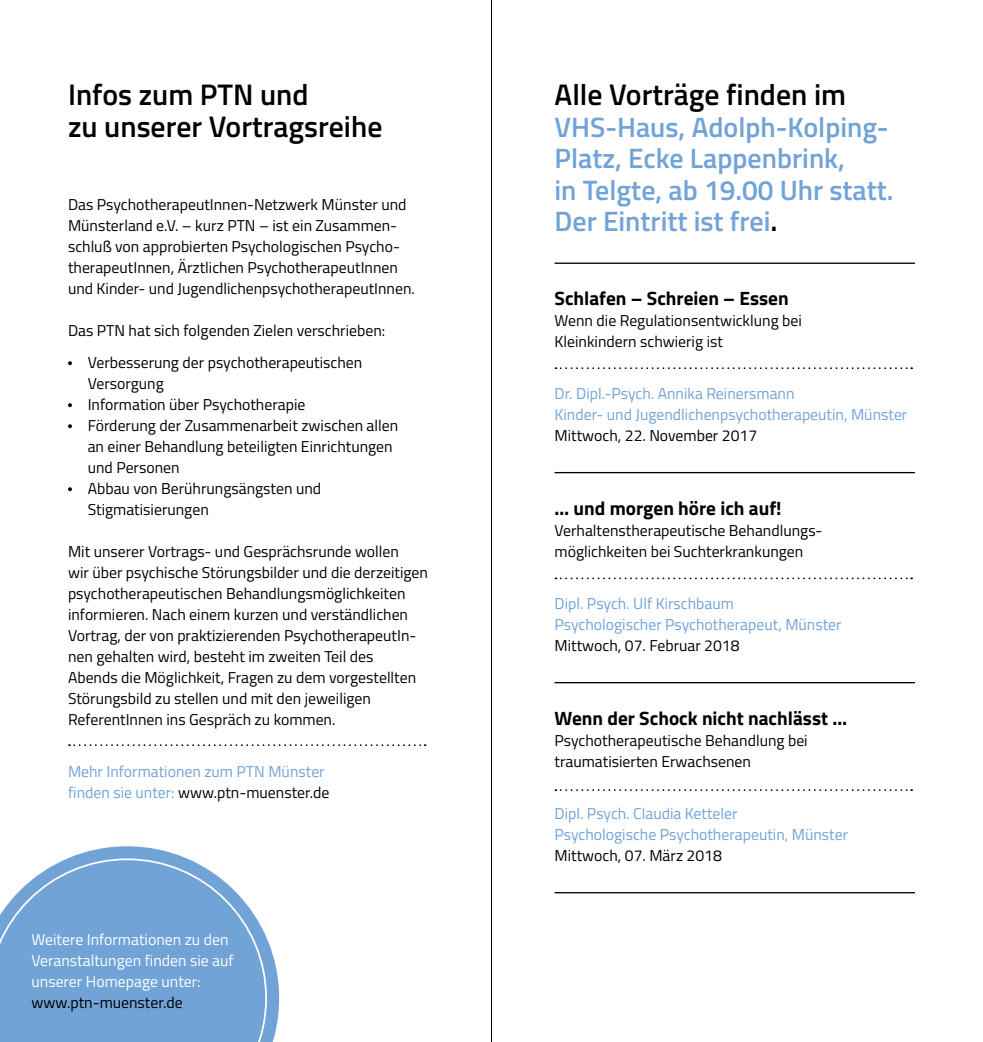
<style>
.page{position:relative;width:983px;height:1042px;background:#fff}
.page>*{position:absolute;margin:0;border:0;box-sizing:border-box;transform-origin:0 0}
.t1{font:600 29.75px/31.5px "Titillium Web";color:#000}
.t2{font:600 28px/31.5px "Titillium Web";color:#71a3d7}
.t3{font:700 19.25px "Titillium Web";color:#000}
.t4{font:15.75px/21px "Titillium Web";color:#000}
.t5{font:15.75px/21px "Titillium Web";color:#71a3d7}
.t6{font:15.75px/21px "Titillium Web";color:#fff}
.s1{color:#000}
.s2{font-size:29.75px;color:#000}
</style>
<div class="page">
<svg style="left:68px;top:361px;width:4px;height:4px"></svg>
<svg style="left:68px;top:403px;width:4px;height:4px"></svg>
<svg style="left:68px;top:424px;width:4px;height:4px"></svg>
<svg style="left:68px;top:487px;width:4px;height:4px"></svg>
<svg style="left:69px;top:744px;width:356px;height:2px"></svg>
<svg style="left:555px;top:367px;width:356px;height:2px"></svg>
<svg style="left:555px;top:577px;width:356px;height:2px"></svg>
<svg style="left:555px;top:789px;width:356px;height:2px"></svg>
<hr style="left:554px;top:263px;width:360px;height:1px;background:#000">
<hr style="left:554px;top:472px;width:360px;height:1px;background:#000">
<hr style="left:554px;top:682px;width:360px;height:1px;background:#000">
<hr style="left:554px;top:892px;width:360px;height:1px;background:#000">
<hr style="left:491px;top:0;width:1px;height:1042px;background:#000">
<svg style="left:69px;top:846px;width:210px;height:196px"></svg>
<svg style="left:0;top:858px;width:267px;height:184px;background:#7eabda"></svg>
<p class="t1" style="left:68px;top:77px;width:316px">Infos zum PTN und<br>zu unserer Vortragsreihe</p>
<p class="t4" style="left:68px;top:193px;width:348px">Das PsychotherapeutInnen-Netzwerk Münster und Münsterland e.V. – kurz PTN – ist ein Zusammen&shy;schluß von approbierten Psychologischen Psycho&shy;therapeutInnen, Ärztlichen PsychotherapeutInnen und Kinder- und JugendlichenpsychotherapeutInnen.</p>
<p class="t4" style="left:68px;top:319px;width:319px">Das PTN hat sich folgenden Zielen verschrieben:</p>
<p class="t4" style="left:88px;top:351px;width:276px">Verbesserung der psychotherapeutischen<br>Versorgung</p>
<p class="t4" style="left:88px;top:393px;width:219px">Information über Psychotherapie</p>
<p class="t4" style="left:88px;top:414px;width:312px">Förderung der Zusammenarbeit zwischen allen an einer Behandlung beteiligten Einrichtungen und Personen</p>
<p class="t4" style="left:88px;top:477px;width:235px">Abbau von Berührungsängsten und<br>Stigmatisierungen</p>
<p class="t4" style="left:68px;top:540px;width:361px">Mit unserer Vortrags- und Gesprächsrunde wollen<br>wir über psychische Störungsbilder und die derzeitigen psychotherapeutischen Behandlungsmöglichkeiten informieren. Nach einem kurzen und verständlichen Vortrag, der von praktizierenden PsychotherapeutIn&shy;nen gehalten wird, besteht im zweiten Teil des<br>Abends die Möglichkeit, Fragen zu dem vorgestellten Störungsbild zu stellen und mit den jeweiligen ReferentInnen ins Gespräch zu kommen.</p>
<p class="t5" style="left:68px;top:760px;width:263px">Mehr Informationen zum PTN Münster finden sie unter: <span class="s1">www.ptn-muenster.de</span></p>
<p class="t6" style="left:32px;top:928px;width:204px">Weitere Informationen zu den<br>Veranstaltungen finden sie auf unserer Homepage unter:</p>
<p class="t4" style="left:32px;top:991px;width:153px">www.ptn-muenster.de</p>
<p class="t1" style="left:554px;top:77px;width:293px">Alle Vorträge finden im</p>
<p class="t2" style="left:554px;top:110px;width:340px">VHS-Haus, Adolph-Kolping-<br>Platz, Ecke Lappenbrink,<br>in Telgte, ab 19.00 Uhr statt.<br>Der Eintritt ist frei<span class="s2">.</span></p>
<p class="t3" style="left:554px;top:283px;width:235px">Schlafen – Schreien – Essen</p>
<p class="t4" style="left:554px;top:309px;width:249px">Wenn die Regulationsentwicklung bei<br>Kleinkindern schwierig ist</p>
<p class="t5" style="left:554px;top:382px;width:241px">Dr. Dipl.-Psych. Annika Reinersmann</p>
<p class="t5" style="left:554px;top:403px;width:354px">Kinder- und Jugendlichenpsychotherapeutin, Münster</p>
<p class="t4" style="left:554px;top:424px;width:204px">Mittwoch, 22. November 2017</p>
<p class="t3" style="left:554px;top:493px;width:228px">… und morgen höre ich auf!</p>
<p class="t4" style="left:554px;top:519px;width:269px">Verhaltenstherapeutische Behandlungs&shy;möglichkeiten bei Suchterkrankungen</p>
<p class="t5" style="left:554px;top:592px;width:181px">Dipl. Psych. Ulf Kirschbaum</p>
<p class="t5" style="left:554px;top:613px;width:288px">Psychologischer Psychotherapeut, Münster</p>
<p class="t4" style="left:554px;top:634px;width:186px">Mittwoch, 07. Februar 2018</p>
<p class="t3" style="left:554px;top:703px;width:294px">Wenn der Schock nicht nachlässt …</p>
<p class="t4" style="left:554px;top:729px;width:255px">Psychotherapeutische Behandlung bei traumatisierten Erwachsenen</p>
<p class="t5" style="left:554px;top:802px;width:184px">Dipl. Psych. Claudia Ketteler</p>
<p class="t5" style="left:554px;top:823px;width:295px">Psychologische Psychotherapeutin, Münster</p>
<p class="t4" style="left:554px;top:844px;width:169px">Mittwoch, 07. März 2018</p>
</div>
